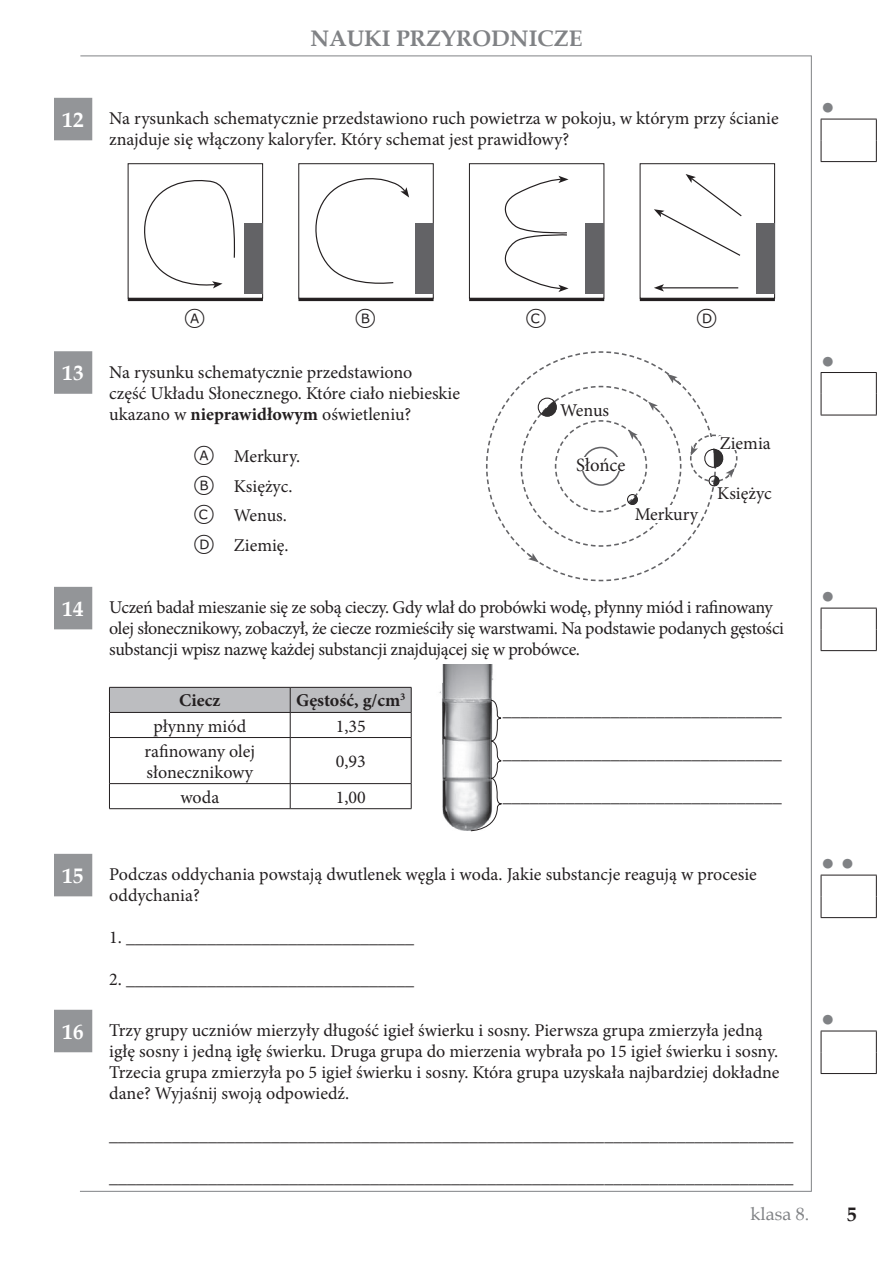
<style>
.page{position:relative;width:893px;height:1263px;background:#fff}
.page>*{position:absolute;margin:0;border:0;box-sizing:border-box;transform-origin:0 0}
.t1{font:24px "TIMSS options";color:#231f20}
.t2{font:700 22.5px "Book Antiqua";color:#808285}
.t3{font:22.5px "Arial";color:#808285}
.t4{font:700 19.5px "Book Antiqua";color:#231f20}
.t5{font:18.75px "Minion Pro";color:#231f20}
.t6{font:18px/21px "Minion Pro";color:#231f20}
.t7{font:18px/21px "Minion Pro";letter-spacing:-.02em;color:#231f20}
.t8{font:700 18px "Minion Pro";color:#231f20}
.t9{font:18px "Book Antiqua";color:#808285}
.s1{font-family:"Book Antiqua";font-weight:700;font-size:21px;color:#fff}
.s2{font-weight:700}
.s3{font-family:"TIMSS options";font-size:24px}
</style>
<div class="page">
<hr style="left:80px;top:56px;width:731px;height:1px;background:#808285">
<hr style="left:811px;top:56px;width:1px;height:1136px;background:#808285">
<hr style="left:80px;top:1191px;width:731px;height:1px;background:#808285">
<svg style="left:54px;top:98px;width:38px;height:954px"></svg>
<hr style="left:821px;top:119px;width:56px;height:1px;background:#231f20">
<svg style="left:821px;top:119px;width:1px;height:42px"></svg>
<svg style="left:876px;top:119px;width:1px;height:42px"></svg>
<hr style="left:821px;top:161px;width:56px;height:1px;background:#231f20">
<hr style="left:821px;top:372px;width:56px;height:1px;background:#231f20">
<svg style="left:821px;top:373px;width:1px;height:42px"></svg>
<svg style="left:876px;top:373px;width:1px;height:42px"></svg>
<hr style="left:821px;top:415px;width:56px;height:1px;background:#231f20">
<hr style="left:821px;top:608px;width:56px;height:1px;background:#231f20">
<svg style="left:821px;top:608px;width:1px;height:42px"></svg>
<svg style="left:876px;top:608px;width:1px;height:42px"></svg>
<hr style="left:821px;top:650px;width:56px;height:1px;background:#231f20">
<hr style="left:821px;top:875px;width:56px;height:1px;background:#231f20">
<svg style="left:821px;top:875px;width:1px;height:42px"></svg>
<svg style="left:876px;top:875px;width:1px;height:42px"></svg>
<hr style="left:821px;top:917px;width:56px;height:1px;background:#231f20">
<hr style="left:821px;top:1031px;width:56px;height:1px;background:#231f20">
<svg style="left:821px;top:1031px;width:1px;height:42px"></svg>
<svg style="left:876px;top:1031px;width:1px;height:42px"></svg>
<hr style="left:821px;top:1073px;width:56px;height:1px;background:#231f20">
<div style="left:128px;top:163px;width:135px;height:135px;border:1px solid #231f20"></div>
<div style="left:244px;top:223px;width:18px;height:70px;background:#636366"></div>
<svg style="left:144px;top:180px;width:92px;height:109px"></svg>
<hr style="left:128px;top:298px;width:135px;height:3px;background:#231f20">
<div style="left:298px;top:163px;width:136px;height:135px;border:1px solid #231f20"></div>
<div style="left:415px;top:223px;width:18px;height:70px;background:#636366"></div>
<svg style="left:315px;top:178px;width:94px;height:106px"></svg>
<hr style="left:298px;top:298px;width:136px;height:3px;background:#231f20">
<div style="left:469px;top:163px;width:135px;height:135px;border:1px solid #231f20"></div>
<div style="left:585px;top:223px;width:18px;height:70px;background:#636366"></div>
<svg style="left:504px;top:176px;width:64px;height:116px"></svg>
<hr style="left:469px;top:298px;width:135px;height:3px;background:#231f20">
<div style="left:640px;top:163px;width:135px;height:135px;border:1px solid #231f20"></div>
<div style="left:756px;top:223px;width:18px;height:70px;background:#636366"></div>
<hr style="left:662px;top:287px;width:76px;height:1px;background:#231f20">
<svg style="left:654px;top:284px;width:10px;height:7px"></svg>
<svg style="left:654px;top:174px;width:88px;height:82px"></svg>
<hr style="left:640px;top:298px;width:135px;height:3px;background:#231f20">
<svg style="left:486px;top:351px;width:252px;height:231px"></svg>
<div style="left:720px;top:436px;width:54px;height:14px;background:#fff"></div>
<svg style="left:109px;top:687px;width:303px;height:50px"></svg>
<hr style="left:109px;top:737px;width:181px;height:1px;background:#231f20">
<hr style="left:109px;top:738px;width:1px;height:45px;background:#231f20">
<hr style="left:290px;top:737px;width:121px;height:1px;background:#231f20">
<hr style="left:290px;top:738px;width:1px;height:45px;background:#231f20">
<hr style="left:411px;top:738px;width:1px;height:45px;background:#231f20">
<hr style="left:109px;top:783px;width:181px;height:1px;background:#231f20">
<svg style="left:109px;top:784px;width:1px;height:24px"></svg>
<hr style="left:290px;top:783px;width:121px;height:1px;background:#231f20">
<svg style="left:290px;top:784px;width:1px;height:24px"></svg>
<svg style="left:411px;top:784px;width:1px;height:24px"></svg>
<hr style="left:109px;top:808px;width:181px;height:1px;background:#231f20">
<hr style="left:290px;top:808px;width:121px;height:1px;background:#231f20">
<img style="left:439px;top:665px;width:55px;height:166px">
<svg style="left:470px;top:699px;width:32px;height:132px"></svg>
<p class="t2" style="left:311px;top:23px;width:273px">NAUKI PRZYRODNICZE</p>
<p class="t6" style="left:109px;top:107px;width:671px;text-indent:-47px"><span class="s1">12</span> Na rysunkach schematycznie przedstawiono ruch powietrza w pokoju, w którym przy ścianie znajduje się włączony kaloryfer. Który schemat jest prawidłowy?</p>
<p class="t3" style="left:821px;top:92px;width:15px">●</p>
<h1 class="t1" style="left:185px;top:305px;width:22px">A</h1>
<h1 class="t1" style="left:356px;top:305px;width:22px">B</h1>
<h1 class="t1" style="left:527px;top:305px;width:22px">C</h1>
<h1 class="t1" style="left:697px;top:305px;width:22px">D</h1>
<p class="t6" style="left:63px;top:362px;width:351px"><span class="s1">13</span> Na rysunku schematycznie przedstawiono</p>
<p class="t6" style="left:109px;top:383px;width:352px">część Układu Słonecznego. Które ciało niebieskie ukazano w <span class="s2">nieprawidłowym</span> oświetleniu?</p>
<p class="t6" style="left:194px;top:442px;width:107px;line-height:29.5px"><span class="s3">A</span> Merkury.<br><span class="s3">B</span> Księżyc.<br><span class="s3">C</span> Wenus.<br><span class="s3">D</span> Ziemię.</p>
<p class="t6" style="left:560px;top:400px;width:50px">Wenus</p>
<p class="t5" style="left:576px;top:452px;width:51px">Słońce</p>
<p class="t6" style="left:635px;top:504px;width:65px">Merkury</p>
<p class="t6" style="left:720px;top:433px;width:53px">Ziemia</p>
<p class="t6" style="left:717px;top:483px;width:56px">Księżyc</p>
<p class="t7" style="left:109px;top:596px;width:676px;text-indent:-47px"><span class="s1">14</span> Uczeń badał mieszanie się ze sobą cieczy. Gdy wlał do probówki wodę, płynny miód i rafinowany olej słonecznikowy, zobaczył, że ciecze rozmieściły się warstwami. Na podstawie podanych gęstości substancji wpisz nazwę każdej substancji znajdującej się w probówce.</p>
<p class="t8" style="left:179px;top:688px;width:43px">Ciecz</p>
<p class="t8" style="left:296px;top:688px;width:111px">Gęstość, g/cm<sup>3</sup></p>
<p class="t6" style="left:153px;top:715px;width:94px">płynny miód</p>
<p class="t6" style="left:336px;top:715px;width:32px">1,35</p>
<p class="t6" style="left:145px;top:740px;width:112px">rafinowany olej słonecznikowy</p>
<p class="t6" style="left:336px;top:751px;width:32px">0,93</p>
<p class="t6" style="left:180px;top:786px;width:40px">woda</p>
<p class="t6" style="left:336px;top:786px;width:32px">1,00</p>
<p class="t6" style="left:503px;top:700px;width:280px">_______________________________</p>
<p class="t6" style="left:503px;top:743px;width:280px">_______________________________</p>
<p class="t6" style="left:503px;top:785px;width:280px">_______________________________</p>
<p class="t6" style="left:109px;top:863px;width:649px;text-indent:-47px"><span class="s1">15</span> Podczas oddychania powstają dwutlenek węgla i woda. Jakie substancje reagują w procesie oddychania?</p>
<p class="t6" style="left:109px;top:927px;width:306px">1. ________________________________</p>
<p class="t6" style="left:109px;top:969px;width:306px">2. ________________________________</p>
<p class="t6" style="left:109px;top:1019px;width:672px;text-indent:-47px"><span class="s1">16</span> Trzy grupy uczniów mierzyły długość igieł świerku i sosny. Pierwsza grupa zmierzyła jedną igłę sosny i jedną igłę świerku. Druga grupa do mierzenia wybrała po 15 igieł świerku i sosny.<br>Trzecia grupa zmierzyła po 5 igieł świerku i sosny. Która grupa uzyskała najbardziej dokładne dane? Wyjaśnij swoją odpowiedź.</p>
<p class="t6" style="left:109px;top:1125px;width:685px">____________________________________________________________________________</p>
<p class="t6" style="left:109px;top:1167px;width:685px">____________________________________________________________________________</p>
<p class="t3" style="left:821px;top:345px;width:15px">●</p>
<p class="t3" style="left:821px;top:581px;width:15px">●</p>
<p class="t3" style="left:821px;top:847px;width:35px">● ●</p>
<p class="t3" style="left:821px;top:1003px;width:15px">●</p>
<p class="t9" style="left:750px;top:1201px;width:60px">klasa 8.</p>
<p class="t4" style="left:847px;top:1201px;width:11px">5</p>
</div>
